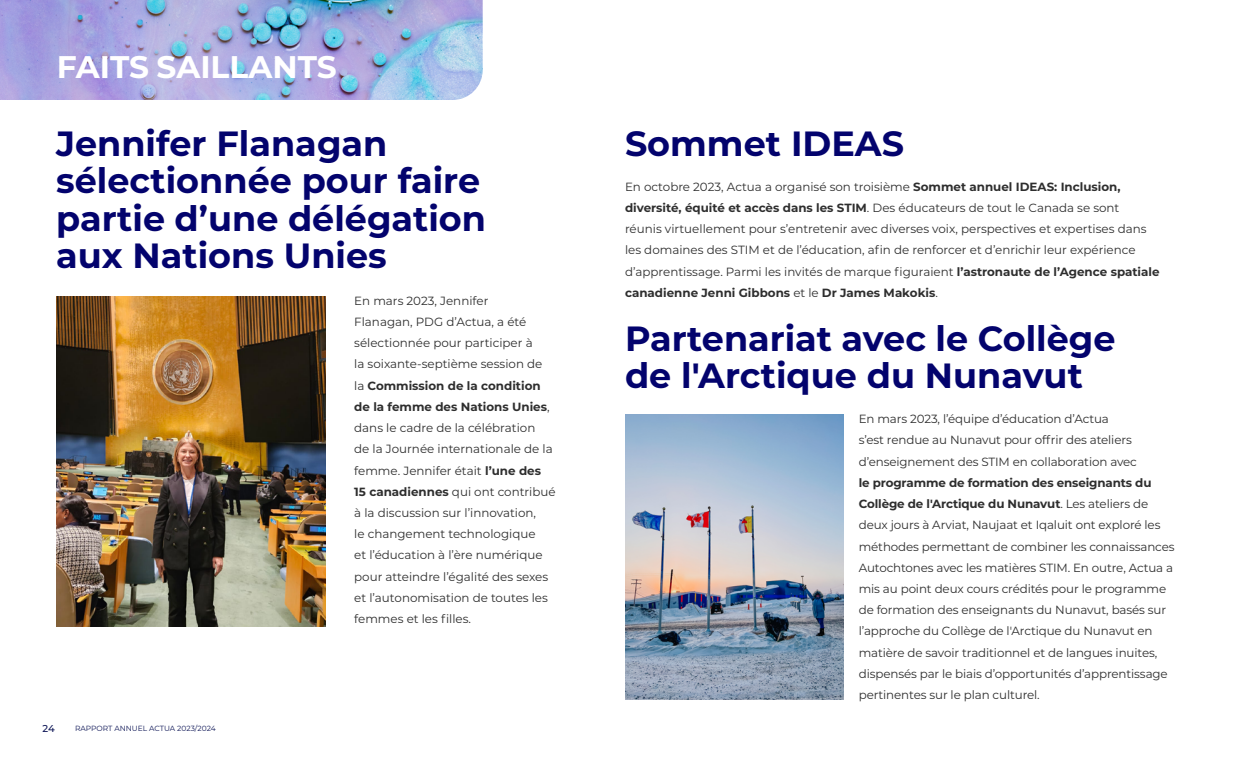
<style>
.page{position:relative;width:1260px;height:765px;background:#fff}
.page>*{position:absolute;margin:0;border:0;box-sizing:border-box;transform-origin:0 0}
.t1{font:700 35px/37.5px "Montserrat";color:#03036d}
.t2{font:700 31.25px "Montserrat";color:#fff}
.t3{font:11.88px/21.2px "Montserrat";letter-spacing:-.01em;color:#2e2e2e}
.t4{font:500 10px "Montserrat";color:#0f1757}
.t5{font:7.5px "Montserrat";color:#0f1757}
.s1{font-weight:700}
</style>
<div class="page">
<img style="left:0;top:0;width:483px;height:100px">
<img style="left:56px;top:296px;width:270px;height:330px">
<img style="left:625px;top:414px;width:219px;height:285px">
<h2 class="t2" style="left:57px;top:44px;width:281px">FAITS SAILLANTS</h2>
<h1 class="t1" style="left:56px;top:123px;width:431px">Jennifer Flanagan sélectionnée pour faire partie d’une délégation aux Nations Unies</h1>
<p class="t3" style="left:354px;top:289px;width:203px">En mars 2023, Jennifer<br>Flanagan, PDG d’Actua, a été sélectionnée pour participer à<br>la soixante-septième session de<br>la <span class="s1">Commission de la condition de la femme des Nations Unies</span>, dans le cadre de la célébration<br>de la Journée internationale de la femme. Jennifer était <span class="s1">l’une des<br>15 canadiennes</span> qui ont contribué à la discussion sur l’innovation,<br>le changement technologique<br>et l’éducation à l’ère numérique pour atteindre l’égalité des sexes et l’autonomisation de toutes les femmes et les filles.</p>
<p class="t4" style="left:42px;top:722px;width:14px">24</p>
<p class="t5" style="left:75px;top:723px;width:142px">RAPPORT ANNUEL ACTUA 2023/2024</p>
<h1 class="t1" style="left:625px;top:123px;width:281px">Sommet IDEAS</h1>
<p class="t3" style="left:625px;top:175px;width:536px">En octobre 2023, Actua a organisé son troisième <span class="s1">Sommet annuel IDEAS: Inclusion, diversité, équité et accès dans les STIM</span>. Des éducateurs de tout le Canada se sont<br>réunis virtuellement pour s’entretenir avec diverses voix, perspectives et expertises dans les domaines des STIM et de l’éducation, afin de renforcer et d’enrichir leur expérience d’apprentissage. Parmi les invités de marque figuraient <span class="s1">l’astronaute de l’Agence spatiale canadienne Jenni Gibbons</span> et le <span class="s1">Dr James Makokis</span>.</p>
<h1 class="t1" style="left:625px;top:318px;width:492px">Partenariat avec le Collège de l'Arctique du Nunavut</h1>
<p class="t3" style="left:859px;top:408px;width:280px">En mars 2023, l’équipe d’éducation d’Actua s’est rendue au Nunavut pour offrir des ateliers d’enseignement des STIM en collaboration avec</p>
<p class="t3" style="left:859px;top:472px;width:317px"><span class="s1">le programme de formation des enseignants du Collège de l'Arctique du Nunavut</span>. Les ateliers de deux jours à Arviat, Naujaat et Iqaluit ont exploré les méthodes permettant de combiner les connaissances Autochtones avec les matières STIM. En outre, Actua a mis au point deux cours crédités pour le programme de formation des enseignants du Nunavut, basés sur l’approche du Collège de l'Arctique du Nunavut en matière de savoir traditionnel et de langues inuites, dispensés par le biais d’opportunités d’apprentissage pertinentes sur le plan culturel.</p>
</div>
